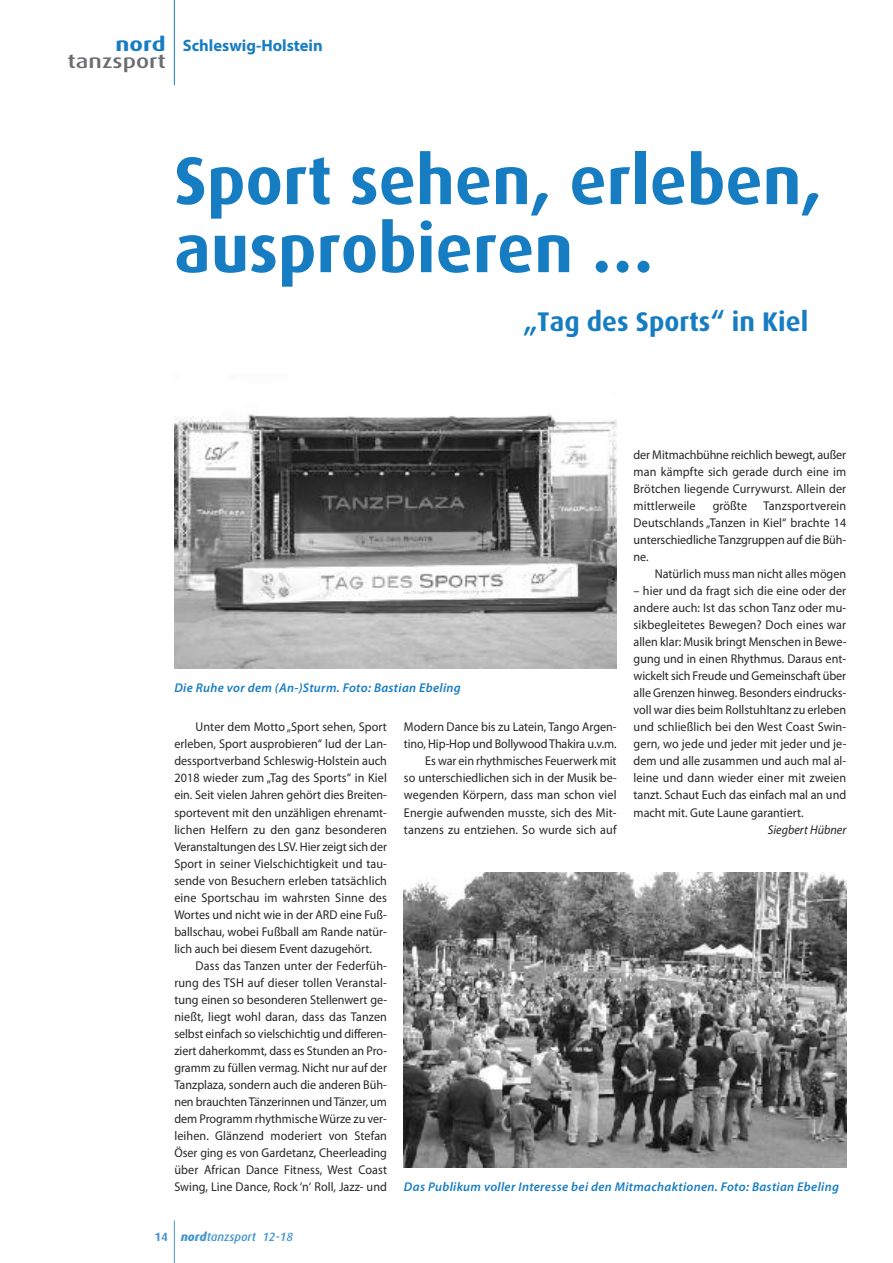
<style>
.page{position:relative;width:893px;height:1263px;background:#fff}
.page>*{position:absolute;margin:0;border:0;box-sizing:border-box;transform-origin:0 0}
.t1{font:700 67.5px/68.1px "Dax";color:#177dc2}
.t2{font:700 27px "Dax";color:#177dc2}
.t3{font:500 19.5px "Dax";color:#6c6d70;scale:1.25 1}
.t4{font:700 19.5px "Dax";color:#177dc2;scale:1.25 1}
.t5{font:700 16.5px "Myriad Pro";color:#177dc2}
.t6{font:12.75px/17px "Myriad Pro";color:#272526;text-align:justify;scale:.95 1}
.t7{font:italic 600 12.75px "Myriad Pro";letter-spacing:.025em;color:#177dc2}
.t8{font:italic 12.75px "Myriad Pro";color:#272526;scale:.95 1}
.t9{font:italic 500 12px "Dax";color:#4697ce}
.s1{font-weight:700;font-style:normal}
.s2{font-weight:800}
</style>
<div class="page">
<hr style="left:174px;top:1220px;width:1px;height:43px;background:#4697ce">
<hr style="left:174px;top:0;width:1px;height:85px;background:#177dc2">
<img style="left:404px;top:873px;width:442px;height:294px">
<img style="left:174px;top:414px;width:443px;height:255px">
<h3 class="t4" style="left:116px;top:33px;width:42px">nord</h3>
<h3 class="t3" style="left:68px;top:50px;width:80px">tanzsport</h3>
<p class="t5" style="left:183px;top:39px;width:141px">Schleswig-Holstein</p>
<h1 class="t1" style="left:174px;top:147px;width:649px">Sport sehen, erleben, ausprobieren …</h1>
<h2 class="t2" style="left:523px;top:306px;width:287px">„Tag des Sports“ in Kiel</h2>
<p class="t6" style="left:634px;top:447px;width:225px">der Mitmachbühne reichlich bewegt, außer man kämpfte sich gerade durch eine im Brötchen liegende Currywurst. Allein der mittlerweile</p>
<p class="t6" style="left:713px;top:499px;width:38px">größte</p>
<p class="t6" style="left:634px;top:499px;width:225px;text-indent:130px">Tanzsportverein Deutschlands „Tanzen in Kiel“ brachte 14 unterschiedliche Tanzgruppen auf die Büh&shy;ne.</p>
<p class="t6" style="left:655px;top:567px;width:203px">Natürlich muss man nicht alles mögen</p>
<p class="t6" style="left:634px;top:584px;width:226px">– hier und da fragt sich die eine oder der andere auch: Ist das schon Tanz oder mu&shy;sikbegleitetes Bewegen? Doch eines war allen klar: Musik bringt Menschen in Bewe&shy;gung und in einen Rhythmus. Daraus ent&shy;wickelt sich Freude und Gemeinschaft über alle Grenzen hinweg. Besonders eindrucks&shy;voll war dies beim Rollstuhltanz zu erleben und schließlich bei den West Coast Swin&shy;gern, wo jede und jeder mit jeder und je&shy;dem und alle zusammen und auch mal al&shy;leine und dann wieder einer mit zweien tanzt. Schaut Euch das einfach mal an und macht mit. Gute Laune garantiert.</p>
<p class="t8" style="left:768px;top:824px;width:84px">Siegbert Hübner</p>
<p class="t7" style="left:174px;top:683px;width:288px">Die Ruhe vor dem (An-)Sturm. Foto: Bastian Ebeling</p>
<p class="t6" style="left:174px;top:720px;width:225px;text-indent:21px">Unter dem Motto „Sport sehen, Sport erleben, Sport ausprobieren“ lud der Lan&shy;dessportverband Schleswig-Holstein auch 2018 wieder zum „Tag des Sports“ in Kiel ein. Seit vielen Jahren gehört dies Breiten&shy;sportevent mit den unzähligen ehrenamt&shy;lichen Helfern zu den ganz besonderen Veranstaltungen des LSV. Hier zeigt sich der Sport in seiner Vielschichtigkeit und tau&shy;sende von Besuchern erleben tatsächlich eine Sportschau im wahrsten Sinne des Wortes und nicht wie in der ARD eine Fuß&shy;ballschau, wobei Fußball am Rande natür&shy;lich auch bei diesem Event dazugehört.</p>
<p class="t6" style="left:174px;top:958px;width:226px;text-indent:21px">Dass das Tanzen unter der Federfüh&shy;rung des TSH auf dieser tollen Veranstal&shy;tung einen so besonderen Stellenwert ge&shy;nießt, liegt wohl daran, dass das Tanzen selbst einfach so vielschichtig und differen&shy;ziert daherkommt, dass es Stunden an Pro&shy;gramm zu füllen vermag. Nicht nur auf der Tanzplaza, sondern auch die anderen Büh&shy;nen brauchtenTänzerinnen undTänzer, um dem Programm rhythmische Würze zu ver&shy;leihen. Glänzend moderiert von Stefan Öser ging es von Gardetanz, Cheerleading über African Dance Fitness, West Coast Swing, Line Dance, Rock ‘n‘ Roll, Jazz- und</p>
<p class="t6" style="left:404px;top:720px;width:226px;text-align:right">Modern Dance bis zu Latein, Tango Argen&shy;tino, Hip-Hop und BollywoodThakira u.v.m.<br>Es war ein rhythmisches Feuerwerk mit<br>so unterschiedlichen sich in der Musik be&shy;wegenden Körpern, dass man schon viel Energie aufwenden musste, sich des Mit&shy;tanzens zu entziehen. So wurde sich auf</p>
<p class="t7" style="left:404px;top:1182px;width:436px">Das Publikum voller Interesse bei den Mitmachaktionen. Foto: Bastian Ebeling</p>
<p class="t9" style="left:154px;top:1230px;width:140px"><span class="s1">14</span> <span class="s2">nord</span>tanzsport 12-18</p>
</div>
